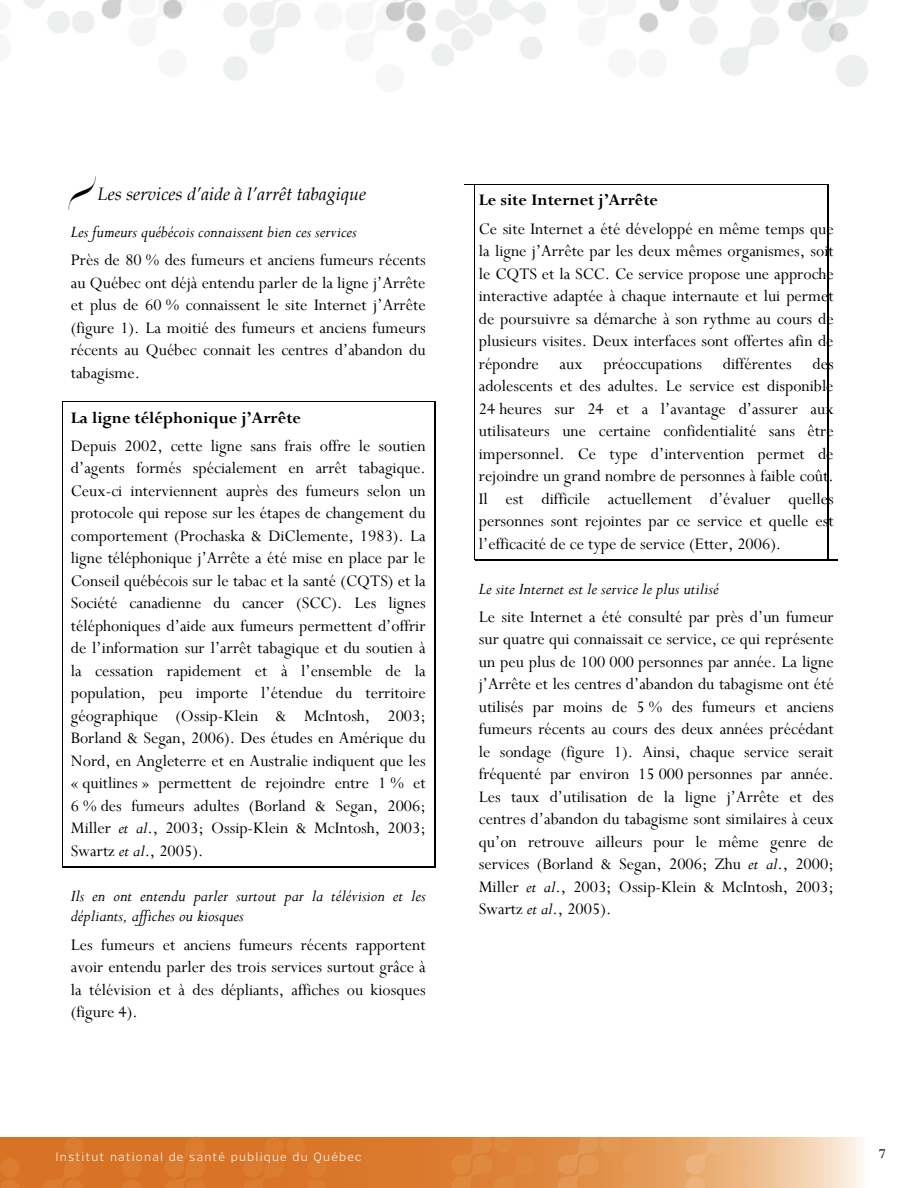
<style>
.page{position:relative;width:918px;height:1188px;background:#fff}
.page>*{position:absolute;margin:0;border:0;box-sizing:border-box;transform-origin:0 0}
.t1{font:18px/22.5px "Perpetua";color:#000;text-align:justify}
.t2{font:italic 18px/20.7px "Perpetua";color:#000}
.t3{font:700 18px "Perpetua";color:#000}
.t4{font:italic 18px "Book Antiqua";color:#000}
.t5{font:15px "Perpetua";color:#000}
.t6{font:300 12px "Poynter Text Sans";letter-spacing:.1em;color:#fff}
.s1{font-family:"Pompeijana Borders"}
.s2{font-style:italic}
</style>
<div class="page">
<svg style="left:327px;top:1137px;width:537px;height:51px;background:#e49c5e"></svg>
<img style="left:23px;top:0;width:845px;height:87px">
<svg style="left:0;top:1136px;width:327px;height:52px;background:#da782c"></svg>
<hr style="left:62px;top:401px;width:373px;height:1px;background:#000">
<hr style="left:62px;top:402px;width:1px;height:31px;background:#000">
<hr style="left:434px;top:402px;width:1px;height:31px;background:#000">
<hr style="left:63px;top:866px;width:371px;height:2px;background:#000">
<svg style="left:62px;top:433px;width:1px;height:434px"></svg>
<svg style="left:434px;top:433px;width:2px;height:435px"></svg>
<hr style="left:465px;top:184px;width:362px;height:1px;background:#000">
<hr style="left:474px;top:185px;width:1px;height:31px;background:#000">
<hr style="left:827px;top:185px;width:1px;height:31px;background:#000">
<hr style="left:475px;top:560px;width:362px;height:1px;background:#000">
<hr style="left:475px;top:559px;width:362px;height:1px;background:#000">
<svg style="left:474px;top:216px;width:1px;height:344px"></svg>
<svg style="left:827px;top:216px;width:2px;height:343px"></svg>
<p class="t4" style="left:71px;top:183px;width:297px"><span class="s1">-</span>Les services d’aide à l’arrêt tabagique</p>
<p class="t2" style="left:71px;top:222px;width:287px">Les fumeurs québécois connaissent bien ces services</p>
<p class="t1" style="left:71px;top:250px;width:356px">Près de 80 % des fumeurs et anciens fumeurs récents au Québec ont déjà entendu parler de la ligne j’Arrête et plus de 60 % connaissent le site Internet j’Arrête (figure 1). La moitié des fumeurs et anciens fumeurs récents au Québec connait les centres d’abandon du tabagisme.</p>
<p class="t3" style="left:71px;top:408px;width:232px">La ligne téléphonique j’Arrête</p>
<p class="t1" style="left:71px;top:435px;width:356px">Depuis 2002, cette ligne sans frais offre le soutien d’agents formés spécialement en arrêt tabagique.<br>Ceux-ci interviennent auprès des fumeurs selon un protocole qui repose sur les étapes de changement du comportement (Prochaska &amp; DiClemente, 1983). La ligne téléphonique j’Arrête a été mise en place par le Conseil québécois sur le tabac et la santé (CQTS) et la Société canadienne du cancer (SCC). Les lignes téléphoniques d’aide aux fumeurs permettent d’offrir de l’information sur l’arrêt tabagique et du soutien à la cessation rapidement et à l’ensemble de la population, peu importe l’étendue du territoire géographique (Ossip-Klein &amp; McIntosh, 2003; Borland &amp; Segan, 2006). Des études en Amérique du Nord, en Angleterre et en Australie indiquent que les « quitlines » permettent de rejoindre entre 1 % et 6 % des fumeurs adultes (Borland &amp; Segan, 2006; Miller <span class="s2">et al</span>., 2003; Ossip-Klein &amp; McIntosh, 2003; Swartz <span class="s2">et al</span>., 2005).</p>
<p class="t2" style="left:71px;top:886px;width:356px">Ils en ont entendu parler surtout par la télévision et les dépliants, affiches ou kiosques</p>
<p class="t1" style="left:71px;top:934px;width:356px">Les fumeurs et anciens fumeurs récents rapportent avoir entendu parler des trois services surtout grâce à la télévision et à des dépliants, affiches ou kiosques (figure 4).</p>
<p class="t3" style="left:479px;top:191px;width:181px">Le site Internet j’Arrête</p>
<p class="t1" style="left:479px;top:218px;width:357px">Ce site Internet a été développé en même temps que la ligne j’Arrête par les deux mêmes organismes, soit le CQTS et la SCC. Ce service propose une approche interactive adaptée à chaque internaute et lui permet de poursuivre sa démarche à son rythme au cours de plusieurs visites. Deux interfaces sont offertes afin de répondre aux préoccupations différentes des adolescents et des adultes. Le service est disponible 24 heures sur 24 et a l’avantage d’assurer aux utilisateurs une certaine confidentialité sans être impersonnel. Ce type d’intervention permet de rejoindre un grand nombre de personnes à faible coût.<br>Il est difficile actuellement d’évaluer quelles personnes sont rejointes par ce service et quelle est l’efficacité de ce type de service (Etter, 2006).</p>
<p class="t2" style="left:479px;top:579px;width:241px">Le site Internet est le service le plus utilisé</p>
<p class="t1" style="left:479px;top:606px;width:357px">Le site Internet a été consulté par près d’un fumeur sur quatre qui connaissait ce service, ce qui représente un peu plus de 100 000 personnes par année. La ligne j’Arrête et les centres d’abandon du tabagisme ont été utilisés par moins de 5 % des fumeurs et anciens fumeurs récents au cours des deux années précédant le sondage (figure 1). Ainsi, chaque service serait fréquenté par environ 15 000 personnes par année.<br>Les taux d’utilisation de la ligne j’Arrête et des centres d’abandon du tabagisme sont similaires à ceux qu’on retrouve ailleurs pour le même genre de services (Borland &amp; Segan, 2006; Zhu <span class="s2">et al</span>., 2000; Miller <span class="s2">et al</span>., 2003; Ossip-Klein &amp; McIntosh, 2003; Swartz <span class="s2">et al</span>., 2005).</p>
<p class="t6" style="left:55px;top:1150px;width:308px">Institut national de santé publique du Québec</p>
<p class="t5" style="left:879px;top:1146px;width:8px">7</p>
</div>
